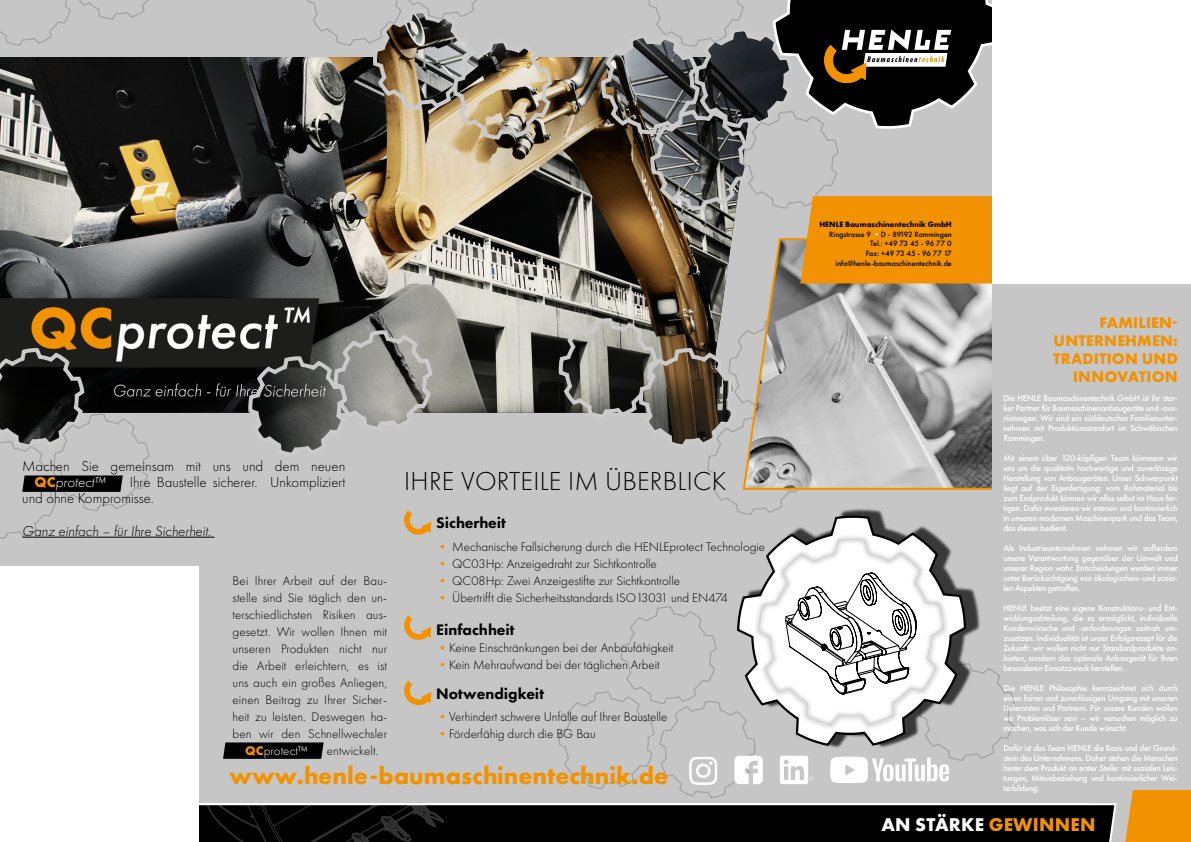
<style>
.page{position:relative;width:1191px;height:842px;background:#fff}
.page>*{position:absolute;margin:0;border:0;box-sizing:border-box;transform-origin:0 0}
.t1{font:italic 500 39.6px "Futura PT";color:#fff}
.t2{font:300 27px "Futura PT";letter-spacing:.01em;color:#000}
.t3{font:700 25px "Futura PT";color:#f39200}
.Beschriftung{font:700 19.2px "Futura PT";letter-spacing:.01em;color:#fff}
.t4{font:700 16px "Futura PT";letter-spacing:.01em;color:#f39200}
.t5{font:800 15.8px "Futura PT";color:#000}
.t6{font:300 14.9px/16.2px "Futura PT";color:#000}
.t7{font:italic 300 14.9px "Futura PT";color:#000}
.t8{font:300 13px "Futura PT";color:#000}
.t9{font:300 13px "Futura PT";letter-spacing:.01em;color:#fff}
.t10{font:500 9px/10px "Futura PT";letter-spacing:-.03em;color:#fff;text-align:justify}
.t11{font:500 8px "Futura PT";color:#000}
.t12{font:700 8px "Futura PT";color:#000}
.s1{font-weight:700;color:#f39200}
.s2{font-style:italic;color:#fff}
.s3{color:#f39200}
.s4{font-weight:400;color:#fff}
</style>
<div class="page">
<div style="left:1090px;top:791px;width:81px;height:51px;background:#c6c6c6"></div>
<svg style="left:199px;top:803px;width:918px;height:39px;background:#101010"></svg>
<div style="left:0;top:0;width:1191px;height:803px;background:#c6c6c6"></div>
<div style="left:1125px;top:790px;width:66px;height:52px;background:#f39200"></div>
<img style="left:0;top:57px;width:726px;height:356px">
<svg style="left:557px;top:316px;width:240px;height:197px"></svg>
<svg style="left:307px;top:0;width:247px;height:142px"></svg>
<svg style="left:247px;top:328px;width:187px;height:125px"></svg>
<div style="left:741px;top:507px;width:239px;height:241px;background:#000;opacity:.71"></div>
<svg style="left:741px;top:516px;width:226px;height:23px"></svg>
<div style="left:753px;top:534px;width:195px;height:196px;background:#000;opacity:.75"></div>
<svg style="left:404px;top:510px;width:27px;height:25px"></svg>
<svg style="left:404px;top:615px;width:27px;height:25px"></svg>
<svg style="left:0;top:346px;width:150px;height:193px"></svg>
<svg style="left:203px;top:681px;width:241px;height:161px"></svg>
<hr style="left:22px;top:537px;width:192px;height:1px;background:#000">
<svg style="left:741px;top:283px;width:251px;height:208px"></svg>
<div style="left:0;top:566px;width:198px;height:276px;background:#fff"></div>
<svg style="left:599px;top:0;width:393px;height:283px"></svg>
<div style="left:992px;top:0;width:199px;height:283px;background:#fff"></div>
<svg style="left:0;top:0;width:149px;height:46px"></svg>
<svg style="left:558px;top:539px;width:457px;height:259px"></svg>
<p class="t1" style="left:282px;top:296px;width:30px">™</p>
<p class="t6" style="left:35px;top:458px;width:312px;text-indent:-12px">Machen Sie gemeinsam mit uns und dem neuen<br><span class="s1">QC</span><span class="s2">protect™</span></p>
<p class="t6" style="left:22px;top:474px;width:324px;text-indent:108px">Ihre Baustelle sicherer. Unkompliziert und ohne Kompromisse.</p>
<p class="t7" style="left:22px;top:522px;width:190px">Ganz einfach – für Ihre Sicherheit.</p>
<p class="t8" style="left:232px;top:573px;width:156px">Bei Ihrer Arbeit auf der Bau-</p>
<p class="t8" style="left:232px;top:590px;width:156px">stelle sind Sie täglich den un-</p>
<p class="t8" style="left:232px;top:607px;width:156px">terschiedlichsten Risiken aus-</p>
<p class="t8" style="left:232px;top:624px;width:156px">gesetzt. Wir wollen Ihnen mit</p>
<p class="t8" style="left:232px;top:641px;width:156px">unseren Produkten nicht nur</p>
<p class="t8" style="left:232px;top:658px;width:156px">die Arbeit erleichtern, es ist</p>
<p class="t8" style="left:232px;top:675px;width:156px">uns auch ein großes Anliegen,</p>
<p class="t8" style="left:232px;top:692px;width:156px">einen Beitrag zu Ihrer Sicher-</p>
<p class="t8" style="left:232px;top:709px;width:156px">heit zu leisten. Deswegen ha-</p>
<p class="t8" style="left:232px;top:726px;width:156px">ben wir den Schnellwechsler</p>
<p class="t9" style="left:245px;top:743px;width:64px"><span class="s1">QC</span>protect™</p>
<p class="t8" style="left:327px;top:743px;width:53px">entwickelt.</p>
<p class="t2" style="left:404px;top:466px;width:323px">IHRE VORTEILE IM ÜBERBLICK</p>
<p class="t5" style="left:436px;top:513px;width:71px">Sicherheit</p>
<p class="t8" style="left:436px;top:539px;width:330px"><span class="s3">•</span> Mechanische Fallsicherung durch die HENLEprotect Technologie</p>
<p class="t8" style="left:436px;top:556px;width:222px"><span class="s3">•</span> QC03Hp: Anzeigedraht zur Sichtkontrolle</p>
<p class="t8" style="left:436px;top:573px;width:245px"><span class="s3">•</span> QC08Hp: Zwei Anzeigestifte zur Sichtkontrolle</p>
<p class="t8" style="left:436px;top:590px;width:293px"><span class="s3">•</span> Übertrifft die Sicherheitsstandards ISO13031 und EN474</p>
<p class="t5" style="left:436px;top:619px;width:80px">Einfachheit</p>
<p class="t8" style="left:436px;top:640px;width:239px"><span class="s3">•</span>Keine Einschränkungen bei der Anbaufähigkeit</p>
<p class="t8" style="left:436px;top:657px;width:225px"><span class="s3">•</span>Kein Mehraufwand bei der täglichen Arbeit</p>
<p class="t5" style="left:436px;top:684px;width:109px">Notwendigkeit</p>
<p class="t8" style="left:436px;top:709px;width:233px"><span class="s3">•</span>Verhindert schwere Unfälle auf Ihrer Baustelle</p>
<p class="t8" style="left:436px;top:726px;width:161px"><span class="s3">•</span>Förderfähig durch die BG Bau</p>
<p class="t3" style="left:230px;top:760px;width:440px">www.henle-baumaschinentechnik.de</p>
<p class="t12" style="left:819px;top:219px;width:134px">HENLE Baumaschinentechnik GmbH</p>
<p class="t11" style="left:829px;top:229px;width:124px">Ringstrasse 9 <span class="s4">•</span>D - 89192 Rammingen</p>
<p class="t11" style="left:870px;top:239px;width:83px">Tel.: +49 73 45 - 96 77 0</p>
<p class="t11" style="left:865px;top:248px;width:88px">Fax: +49 73 45 - 96 77 17</p>
<p class="t11" style="left:835px;top:258px;width:118px">info@henle-baumaschinentechnik.de</p>
<p class="t4" style="left:1099px;top:313px;width:80px">FAMILIEN-</p>
<p class="t4" style="left:1053px;top:331px;width:126px">UNTERNEHMEN:</p>
<p class="t4" style="left:1053px;top:349px;width:126px">TRADITION UND</p>
<p class="t4" style="left:1073px;top:367px;width:106px">INNOVATION</p>
<p class="t10" style="left:1003px;top:393px;width:176px">Die HENLE Baumaschinentechnik GmbH ist Ihr star&shy;ker Partner für Baumaschinenanbaugeräte und -aus&shy;rüstungen. Wir sind ein süddeutsches Familienunter&shy;nehmen mit Produktionsstandort im Schwäbischen Rammingen.</p>
<p class="t10" style="left:1003px;top:453px;width:176px">Mit einem über 120-köpfigen Team kümmern wir uns um die qualitativ hochwertige und zuverlässige Herstellung von Anbaugeräten. Unser Schwerpunkt liegt auf der Eigenfertigung: vom Rohmaterial bis zum Endprodukt können wir alles selbst im Haus fer&shy;tigen. Dafür investieren wir intensiv und kontinuierlich in unseren modernen Maschinenpark und das Team, das diesen bedient.</p>
<p class="t10" style="left:1003px;top:543px;width:176px">Als Industrieunternehmen nehmen wir außerdem unsere Verantwortung gegenüber der Umwelt und unserer Region wahr. Entscheidungen werden immer unter Berücksichtigung von ökologischen- und sozia&shy;len Aspekten getroffen.</p>
<p class="t10" style="left:1003px;top:603px;width:176px">HENLE besitzt eine eigene Konstruktions- und Ent&shy;wicklungsabteilung, die es ermöglicht, individuelle Kundenwünsche und -anforderungen zeitnah um&shy;zusetzen. Individualität ist unser Erfolgsrezept für die Zukunft: wir wollen nicht nur Standardprodukte an&shy;bieten, sondern das optimale Anbaugerät für Ihren besonderen Einsatzzweck herstellen.</p>
<p class="t10" style="left:1003px;top:683px;width:176px">Die HENLE Philosophie kennzeichnet sich durch einen fairen und zuverlässigen Umgang mit unseren Lieferanten und Partnern. Für unsere Kunden wollen wir Problemlöser sein – wir versuchen möglich zu machen, was sich der Kunde wünscht.</p>
<p class="t10" style="left:1003px;top:743px;width:176px">Dafür ist das Team HENLE die Basis und der Grund&shy;stein des Unternehmens. Daher stehen die Menschen hinter dem Produkt an erster Stelle: mit sozialen Leis&shy;tungen, Miteinbeziehung und kontinuierlicher Wei&shy;terbildung.</p>
<p class="Beschriftung" style="left:881px;top:812px;width:215px">AN STÄRKE <span class="s3">GEWINNEN</span></p>
</div>
